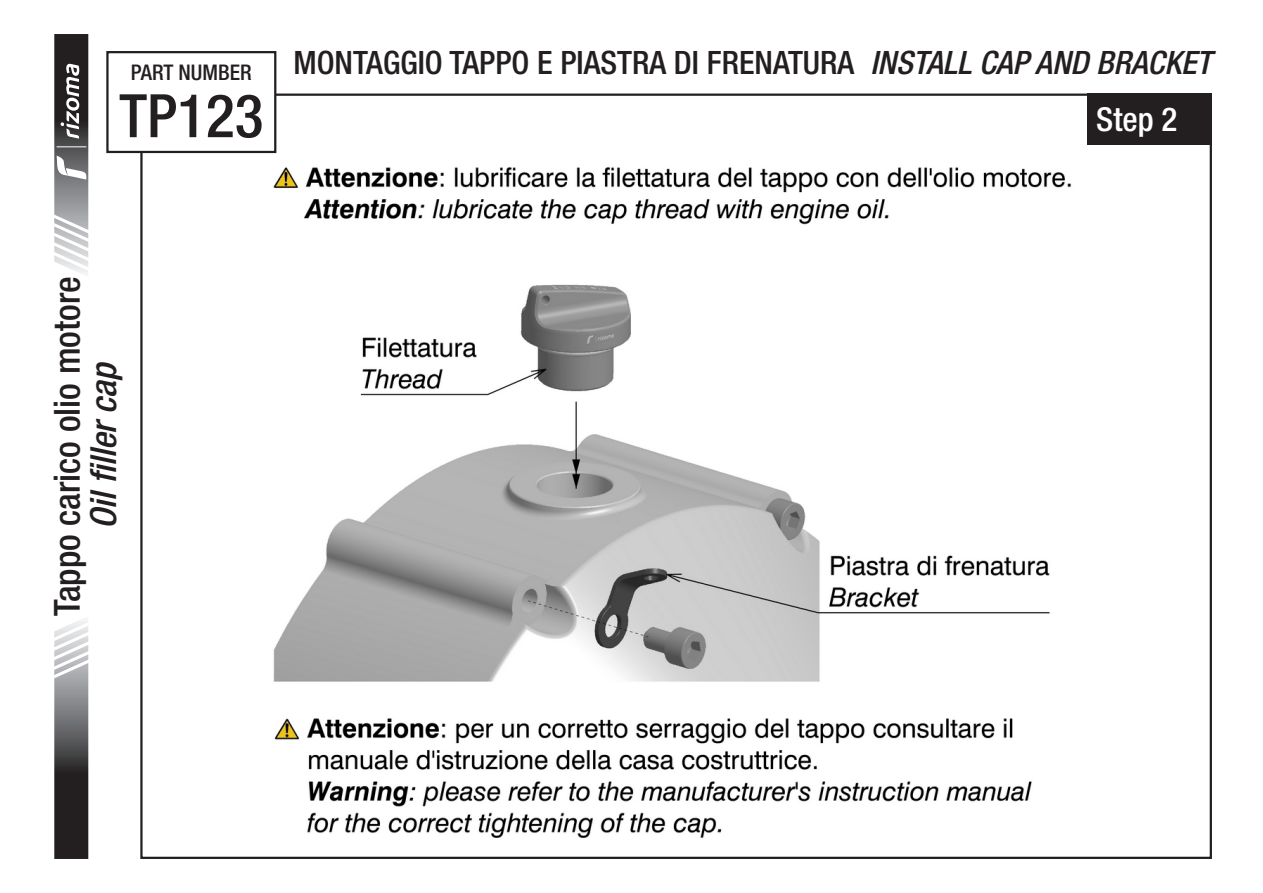
<style>
.page{position:relative;width:1263px;height:893px;background:#fff}
.page>*{position:absolute;margin:0;border:0;box-sizing:border-box;transform-origin:0 0}
.t1{font:500 condensed 60px "Helvetica Neue LT Std";color:#231f20}
.t2{font:500 condensed 36px "Helvetica Neue LT Std";color:#231f20}
.t3{font:italic 500 condensed 36px "Helvetica Neue LT Std";color:#231f20}
.t4{font:500 condensed 33px "Helvetica Neue LT Std";color:#fff}
.t5{font:500 condensed 32.4px "Helvetica Neue LT Std";color:#231f20}
.t6{font:500 condensed 21.6px "Helvetica Neue LT Std";color:#231f20}
.s1{font-style:italic}
</style>
<div class="page">
<img style="left:260px;top:103px;width:828px;height:735px">
<div style="left:1088px;top:94px;width:124px;height:51px;background:#231f20"></div>
<svg style="left:54px;top:620px;width:35px;height:239px;background:#706f70"></svg>
<svg style="left:54px;top:34px;width:35px;height:240px"></svg>
<div style="left:107px;top:52px;width:168px;height:100px;background:#fff"></div>
<div style="left:106px;top:51px;width:170px;height:102px;border:2px solid #231f20"></div>
<p class="t6" style="left:131px;top:59px;width:122px">PART NUMBER</p>
<h1 class="t1" style="left:119px;top:80px;width:146px">TP123</h1>
<p class="t5" style="left:293px;top:43px;width:919px">MONTAGGIO TAPPO E PIASTRA DI FRENATURA <span class="s1">INSTALL CAP AND BRACKET</span></p>
<p class="t4" style="left:1096px;top:99px;width:83px">Step 2</p>
<p class="t2" style="left:46px;top:616px;width:341px;rotate:-90deg">Tappo carico olio motore</p>
<p class="t3" style="left:82px;top:529px;width:169px;rotate:-90deg">Oil filler cap</p>
</div>
